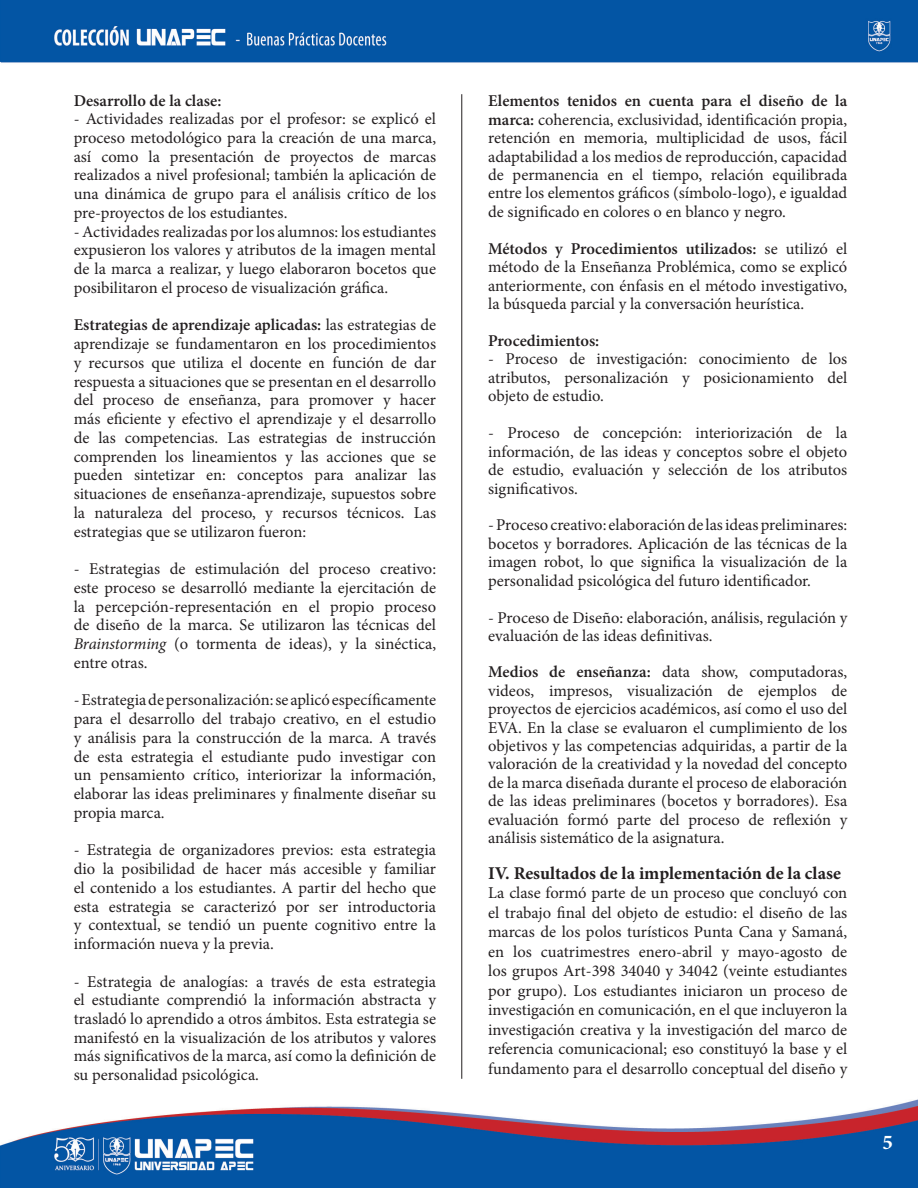
<style>
.page{position:relative;width:918px;height:1188px;background:#fff}
.page>*{position:absolute;margin:0;border:0;box-sizing:border-box;transform-origin:0 0}
.t1{font:700 21px "Minion Pro";color:#fff}
.t2{font:700 18px "Minion Pro";color:#231f20}
.t3{font:16.5px/18.8px "Minion Pro";color:#231f20;text-align:justify}
.t4{font:600 16.5px "Minion Pro";color:#231f20}
.s1{font-weight:600}
.s2{font-style:italic}
</style>
<div class="page">
<img style="left:0;top:0;width:918px;height:1188px">
<hr style="left:461px;top:94px;width:1px;height:985px;background:#231f20">
<p class="t4" style="left:74px;top:90px;width:149px">Desarrollo de la clase:</p>
<p class="t3" style="left:74px;top:110px;width:364px">- Actividades realizadas por el profesor: se explicó el proceso metodológico para la creación de una marca, así como la presentación de proyectos de marcas realizados a nivel profesional; también la aplicación de una dinámica de grupo para el análisis crítico de los pre-proyectos de los estudiantes.</p>
<p class="t3" style="left:74px;top:222px;width:364px">- Actividades realizadas por los alumnos: los estudiantes expusieron los valores y atributos de la imagen mental de la marca a realizar, y luego elaboraron bocetos que posibilitaron el proceso de visualización gráfica.</p>
<p class="t3" style="left:74px;top:316px;width:364px"><span class="s1">Estrategias de aprendizaje aplicadas:</span> las estrategias de aprendizaje se fundamentaron en los procedimientos y recursos que utiliza el docente en función de dar respuesta a situaciones que se presentan en el desarrollo del proceso de enseñanza, para promover y hacer más eficiente y efectivo el aprendizaje y el desarrollo de las competencias. Las estrategias de instrucción comprenden los lineamientos y las acciones que se pueden sintetizar en: conceptos para analizar las situaciones de enseñanza-aprendizaje, supuestos sobre la naturaleza del proceso, y recursos técnicos. Las estrategias que se utilizaron fueron:</p>
<p class="t3" style="left:74px;top:560px;width:364px">- Estrategias de estimulación del proceso creativo: este proceso se desarrolló mediante la ejercitación de la percepción-representación en el propio proceso de diseño de la marca. Se utilizaron las técnicas del <span class="s2">Brainstorming</span> (o tormenta de ideas), y la sinéctica, entre otras.</p>
<p class="t3" style="left:74px;top:691px;width:364px">- Estrategia de personalización: se aplicó específicamente para el desarrollo del trabajo creativo, en el estudio y análisis para la construcción de la marca. A través de esta estrategia el estudiante pudo investigar con un pensamiento crítico, interiorizar la información, elaborar las ideas preliminares y finalmente diseñar su propia marca.</p>
<p class="t3" style="left:74px;top:841px;width:364px">- Estrategia de organizadores previos: esta estrategia dio la posibilidad de hacer más accesible y familiar el contenido a los estudiantes. A partir del hecho que esta estrategia se caracterizó por ser introductoria y contextual, se tendió un puente cognitivo entre la información nueva y la previa.</p>
<p class="t3" style="left:74px;top:972px;width:364px">- Estrategia de analogías: a través de esta estrategia el estudiante comprendió la información abstracta y trasladó lo aprendido a otros ámbitos. Esta estrategia se manifestó en la visualización de los atributos y valores más significativos de la marca, así como la definición de su personalidad psicológica.</p>
<p class="t3" style="left:488px;top:92px;width:361px"><span class="s1">Elementos tenidos en cuenta para el diseño de la marca:</span> coherencia, exclusividad, identificación propia, retención en memoria, multiplicidad de usos, fácil adaptabilidad a los medios de reproducción, capacidad de permanencia en el tiempo, relación equilibrada entre los elementos gráficos (símbolo-logo), e igualdad de significado en colores o en blanco y negro.</p>
<p class="t3" style="left:488px;top:239px;width:361px"><span class="s1">Métodos y Procedimientos utilizados:</span> se utilizó el método de la Enseñanza Problémica, como se explicó anteriormente, con énfasis en el método investigativo, la búsqueda parcial y la conversación heurística.</p>
<p class="t4" style="left:488px;top:329px;width:113px">Procedimientos:</p>
<p class="t3" style="left:488px;top:350px;width:361px">- Proceso de investigación: conocimiento de los atributos, personalización y posicionamiento del objeto de estudio.</p>
<p class="t3" style="left:488px;top:424px;width:361px">- Proceso de concepción: interiorización de la información, de las ideas y conceptos sobre el objeto de estudio, evaluación y selección de los atributos significativos.</p>
<p class="t3" style="left:488px;top:516px;width:361px">- Proceso creativo: elaboración de las ideas preliminares: bocetos y borradores. Aplicación de las técnicas de la imagen robot, lo que significa la visualización de la personalidad psicológica del futuro identificador.</p>
<p class="t3" style="left:488px;top:608px;width:361px">- Proceso de Diseño: elaboración, análisis, regulación y evaluación de las ideas definitivas.</p>
<p class="t3" style="left:488px;top:663px;width:361px"><span class="s1">Medios de enseñanza:</span> data show, computadoras, videos, impresos, visualización de ejemplos de proyectos de ejercicios académicos, así como el uso del EVA. En la clase se evaluaron el cumplimiento de los objetivos y las competencias adquiridas, a partir de la valoración de la creatividad y la novedad del concepto de la marca diseñada durante el proceso de elaboración de las ideas preliminares (bocetos y borradores). Esa evaluación formó parte del proceso de reflexión y análisis sistemático de la asignatura.</p>
<p class="t2" style="left:488px;top:861px;width:354px">IV. Resultados de la implementación de la clase</p>
<p class="t3" style="left:488px;top:883px;width:361px;line-height:19.5px">La clase formó parte de un proceso que concluyó con el trabajo final del objeto de estudio: el diseño de las marcas de los polos turísticos Punta Cana y Samaná, en los cuatrimestres enero-abril y mayo-agosto de los grupos Art-398 34040 y 34042 (veinte estudiantes por grupo). Los estudiantes iniciaron un proceso de investigación en comunicación, en el que incluyeron la investigación creativa y la investigación del marco de referencia comunicacional; eso constituyó la base y el fundamento para el desarrollo conceptual del diseño y</p>
<p class="t1" style="left:883px;top:1128px;width:12px">5</p>
</div>
